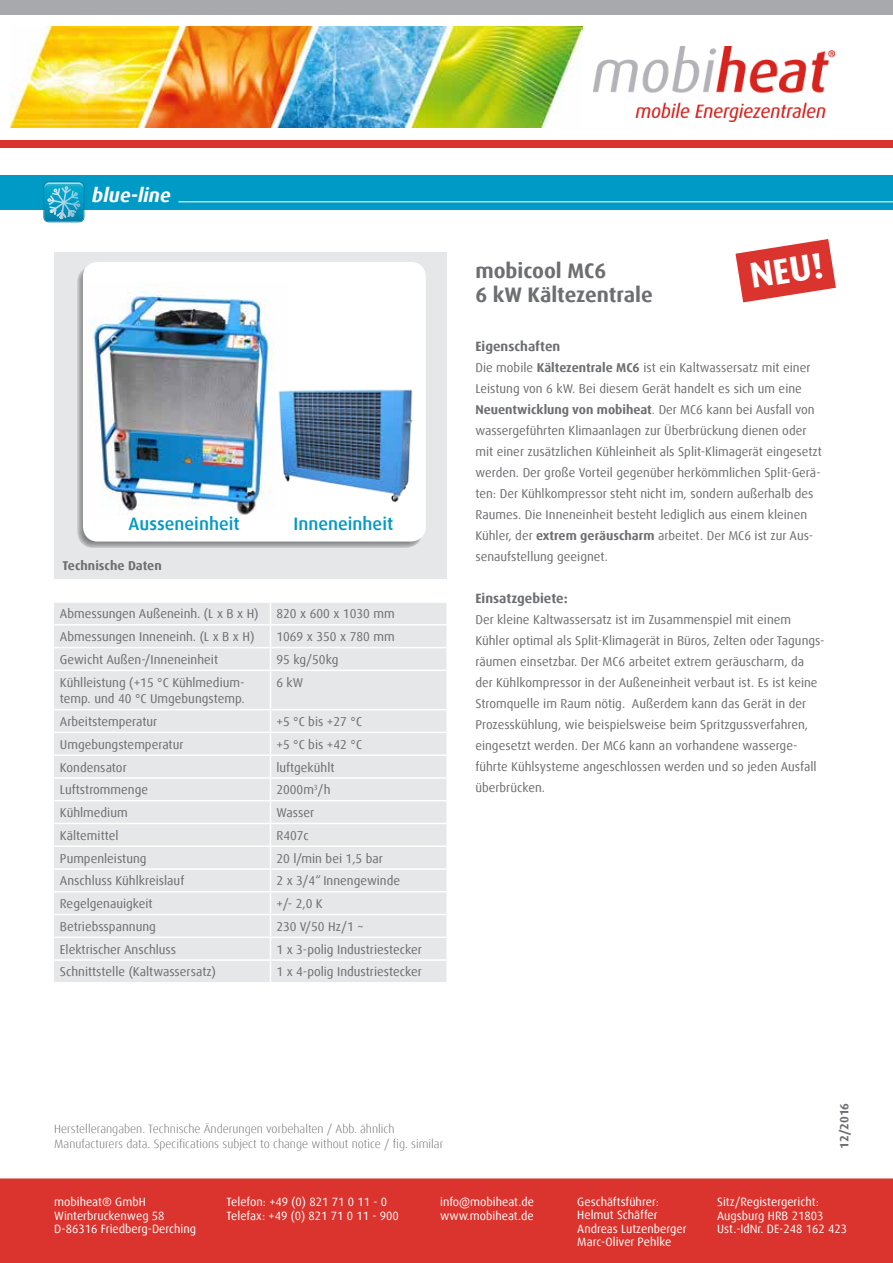
<style>
.page{position:relative;width:893px;height:1263px;background:#fff}
.page>*{position:absolute;margin:0;border:0;box-sizing:border-box;transform-origin:0 0}
.t1{font:700 36px "Dax Offc Pro";color:#fff}
.t2{font:700 21px/24px "Dax Offc Pro";color:#6d6e71}
.t3{font:italic 700 19.5px "Dax Offc Pro";color:#fff}
.t4{font:500 18px "Dax Offc Pro";color:#009ac6}
.t5{font:700 13.5px "Dax Offc Pro";color:#6d6e71}
.t6{font:12.75px/21px "Dax Offc Pro";color:#6d6e71}
.t7{font:700 12.75px "Dax Offc Pro";color:#6d6e71}
.t8{font:12px/13.5px "Dax Offc Pro";color:#fff}
.t9{font:300 12px/14.4px "Dax Offc Pro";color:#6d6e71}
.t10{font:700 12px "Dax Offc Pro";color:#6d6e71}
.s1{font-weight:700}
</style>
<div class="page">
<div style="left:0;top:176px;width:893px;height:34px;background:#009ac6"></div>
<hr style="left:178px;top:201px;width:715px;height:1px;background:#fff">
<svg style="left:43px;top:181px;width:41px;height:41px"></svg>
<img style="left:45px;top:183px;width:38px;height:6px">
<img style="left:47px;top:186px;width:33px;height:33px">
<div style="left:0;top:0;width:893px;height:15px;background:#a7a9ac"></div>
<img style="left:593px;top:46px;width:241px;height:75px">
<div style="left:0;top:140px;width:893px;height:7px;background:#db332d"></div>
<div style="left:0;top:1178px;width:893px;height:85px;background:#db332d"></div>
<img style="left:11px;top:27px;width:571px;height:100px">
<div style="left:54px;top:252px;width:392px;height:326px;background:#e6e7e8"></div>
<svg style="left:77px;top:266px;width:346px;height:282px;background:#acadaf"></svg>
<div style="left:83px;top:262px;width:343px;height:279px;background:#fff;border-radius:15px"></div>
<div style="left:54px;top:603px;width:392px;height:379px;background:#e6e7e8"></div>
<svg style="left:270px;top:603px;width:1px;height:67px"></svg>
<hr style="left:270px;top:671px;width:1px;height:38px;background:#fff">
<svg style="left:270px;top:710px;width:1px;height:272px"></svg>
<hr style="left:54px;top:670px;width:216px;height:1px;background:#fff">
<hr style="left:270px;top:670px;width:176px;height:1px;background:#fff">
<hr style="left:54px;top:709px;width:216px;height:1px;background:#fff">
<hr style="left:270px;top:709px;width:176px;height:1px;background:#fff">
<hr style="left:54px;top:732px;width:216px;height:1px;background:#fff">
<hr style="left:270px;top:732px;width:176px;height:1px;background:#fff">
<hr style="left:54px;top:754px;width:216px;height:2px;background:#fff">
<hr style="left:270px;top:754px;width:176px;height:2px;background:#fff">
<hr style="left:54px;top:777px;width:216px;height:2px;background:#fff">
<hr style="left:270px;top:777px;width:176px;height:2px;background:#fff">
<hr style="left:54px;top:800px;width:216px;height:1px;background:#fff">
<hr style="left:270px;top:800px;width:176px;height:1px;background:#fff">
<hr style="left:54px;top:823px;width:216px;height:1px;background:#fff">
<hr style="left:270px;top:823px;width:176px;height:1px;background:#fff">
<hr style="left:54px;top:845px;width:216px;height:2px;background:#fff">
<hr style="left:270px;top:845px;width:176px;height:2px;background:#fff">
<hr style="left:54px;top:868px;width:216px;height:2px;background:#fff">
<hr style="left:270px;top:868px;width:176px;height:2px;background:#fff">
<hr style="left:54px;top:891px;width:216px;height:1px;background:#fff">
<hr style="left:270px;top:891px;width:176px;height:1px;background:#fff">
<hr style="left:54px;top:914px;width:216px;height:1px;background:#fff">
<hr style="left:270px;top:914px;width:176px;height:1px;background:#fff">
<hr style="left:54px;top:936px;width:216px;height:2px;background:#fff">
<hr style="left:270px;top:936px;width:176px;height:2px;background:#fff">
<hr style="left:54px;top:959px;width:216px;height:2px;background:#fff">
<hr style="left:270px;top:959px;width:176px;height:2px;background:#fff">
<hr style="left:54px;top:624px;width:216px;height:1px;background:#fff">
<hr style="left:270px;top:624px;width:176px;height:1px;background:#fff">
<hr style="left:54px;top:647px;width:216px;height:1px;background:#fff">
<hr style="left:270px;top:647px;width:176px;height:1px;background:#fff">
<svg style="left:735px;top:239px;width:101px;height:64px"></svg>
<img style="left:86px;top:282px;width:188px;height:233px">
<img style="left:272px;top:384px;width:141px;height:123px">
<h3 class="t3" style="left:92px;top:183px;width:80px">blue-line</h3>
<h3 class="t4" style="left:129px;top:512px;width:112px">Ausseneinheit</h3>
<h3 class="t4" style="left:293px;top:512px;width:101px">Inneneinheit</h3>
<p class="t7" style="left:63px;top:557px;width:101px">Technische Daten</p>
<p class="t6" style="left:60px;top:603px;width:200px">Abmessungen Außeneinh. (L x B x H)</p>
<p class="t6" style="left:276px;top:603px;width:120px">820 x 600 x 1030 mm</p>
<p class="t6" style="left:60px;top:626px;width:196px">Abmessungen Inneneinh. (L x B x H)</p>
<p class="t6" style="left:276px;top:626px;width:120px">1069 x 350 x 780 mm</p>
<p class="t6" style="left:60px;top:649px;width:160px">Gewicht Außen-/Inneneinheit</p>
<p class="t6" style="left:276px;top:649px;width:64px">95 kg/50kg</p>
<p class="t6" style="left:60px;top:674px;width:186px;line-height:16.5px">Kühlleistung (+15 °C Kühlmedium&shy;temp. und 40 °C Umgebungstemp.</p>
<p class="t6" style="left:276px;top:672px;width:28px">6 kW</p>
<p class="t6" style="left:60px;top:711px;width:99px">Arbeitstemperatur</p>
<p class="t6" style="left:276px;top:711px;width:87px">+5 °C bis +27 °C</p>
<p class="t6" style="left:60px;top:734px;width:125px">Umgebungstemperatur</p>
<p class="t6" style="left:276px;top:734px;width:87px">+5 °C bis +42 °C</p>
<p class="t6" style="left:60px;top:757px;width:68px">Kondensator</p>
<p class="t6" style="left:276px;top:757px;width:60px">luftgekühlt</p>
<p class="t6" style="left:60px;top:779px;width:90px">Luftstrommenge</p>
<p class="t6" style="left:276px;top:779px;width:56px">2000m<sup>3</sup>/h</p>
<p class="t6" style="left:60px;top:802px;width:69px">Kühlmedium</p>
<p class="t6" style="left:276px;top:802px;width:39px">Wasser</p>
<p class="t6" style="left:60px;top:825px;width:60px">Kältemittel</p>
<p class="t6" style="left:276px;top:825px;width:34px">R407c</p>
<p class="t6" style="left:60px;top:848px;width:88px">Pumpenleistung</p>
<p class="t6" style="left:276px;top:848px;width:108px">20 l/min bei 1,5 bar</p>
<p class="t6" style="left:60px;top:870px;width:126px">Anschluss Kühlkreislauf</p>
<p class="t6" style="left:276px;top:870px;width:125px">2 x 3/4“ Innengewinde</p>
<p class="t6" style="left:60px;top:893px;width:94px">Regelgenauigkeit</p>
<p class="t6" style="left:276px;top:893px;width:48px">+/- 2,0 K</p>
<p class="t6" style="left:60px;top:916px;width:97px">Betriebsspannung</p>
<p class="t6" style="left:276px;top:916px;width:89px">230 V/50 Hz/1 ~</p>
<p class="t6" style="left:60px;top:939px;width:118px">Elektrischer Anschluss</p>
<p class="t6" style="left:276px;top:939px;width:147px">1 x 3-polig Industriestecker</p>
<p class="t6" style="left:60px;top:961px;width:157px">Schnittstelle (Kaltwassersatz)</p>
<p class="t6" style="left:276px;top:961px;width:147px">1 x 4-polig Industriestecker</p>
<h2 class="t2" style="left:475px;top:259px;width:179px">mobicool MC6<br>6 kW Kältezentrale</h2>
<h1 class="t1" style="left:746px;top:253px;width:75px;rotate:-9deg">NEU!</h1>
<p class="t5" style="left:475px;top:337px;width:86px">Eigenschaften</p>
<p class="t6" style="left:475px;top:357px;width:348px">Die mobile <span class="s1">Kältezentrale MC6</span> ist ein Kaltwassersatz mit einer Leistung von 6 kW. Bei diesem Gerät handelt es sich um eine <span class="s1">Neuentwicklung von mobiheat</span>. Der MC6 kann bei Ausfall von wassergeführten Klimaanlagen zur Überbrückung dienen oder mit einer zusätzlichen Kühleinheit als Split-Klimagerät eingesetzt werden. Der große Vorteil gegenüber herkömmlichen Split-Gerä&shy;ten: Der Kühlkompressor steht nicht im, sondern außerhalb des Raumes. Die Inneneinheit besteht lediglich aus einem kleinen Kühler, der <span class="s1">extrem geräuscharm</span> arbeitet. Der MC6 ist zur Aus&shy;senaufstellung geeignet.</p>
<p class="t5" style="left:475px;top:589px;width:94px">Einsatzgebiete:</p>
<p class="t6" style="left:475px;top:609px;width:351px">Der kleine Kaltwassersatz ist im Zusammenspiel mit einem Kühler optimal als Split-Klimagerät in Büros, Zelten oder Tagungs&shy;räumen einsetzbar. Der MC6 arbeitet extrem geräuscharm, da der Kühlkompressor in der Außeneinheit verbaut ist. Es ist keine Stromquelle im Raum nötig. Außerdem kann das Gerät in der Prozesskühlung, wie beispielsweise beim Spritzgussverfahren, eingesetzt werden. Der MC6 kann an vorhandene wasserge&shy;führte Kühlsysteme angeschlossen werden und so jeden Ausfall überbrücken.</p>
<p class="t9" style="left:54px;top:1122px;width:391px">Herstellerangaben. Technische Änderungen vorbehalten / Abb. ähnlich<br>Manufacturers data. Specifications subject to change without notice / fig. similar</p>
<p class="t10" style="left:837px;top:1149px;width:48px;rotate:-90deg">12/2016</p>
<p class="t8" style="left:226px;top:1195px;width:174px">Telefon: +49 (0) 821 71 0 11 - 0<br>Telefax: +49 (0) 821 71 0 11 - 900</p>
<p class="t8" style="left:440px;top:1195px;width:95px">info@mobiheat.de www.mobiheat.de</p>
<p class="t8" style="left:577px;top:1195px;width:111px">Geschäftsführer:<br>Helmut Schäffer<br>Andreas Lutzenberger<br>Marc-Oliver Pehlke</p>
<p class="t8" style="left:54px;top:1195px;width:144px">mobiheat® GmbH<br>Winterbruckenweg 58<br>D-86316 Friedberg-Derching</p>
<p class="t8" style="left:717px;top:1195px;width:131px">Sitz/Registergericht:<br>Augsburg HRB 21803<br>Ust.-IdNr. DE-248 162 423</p>
</div>
